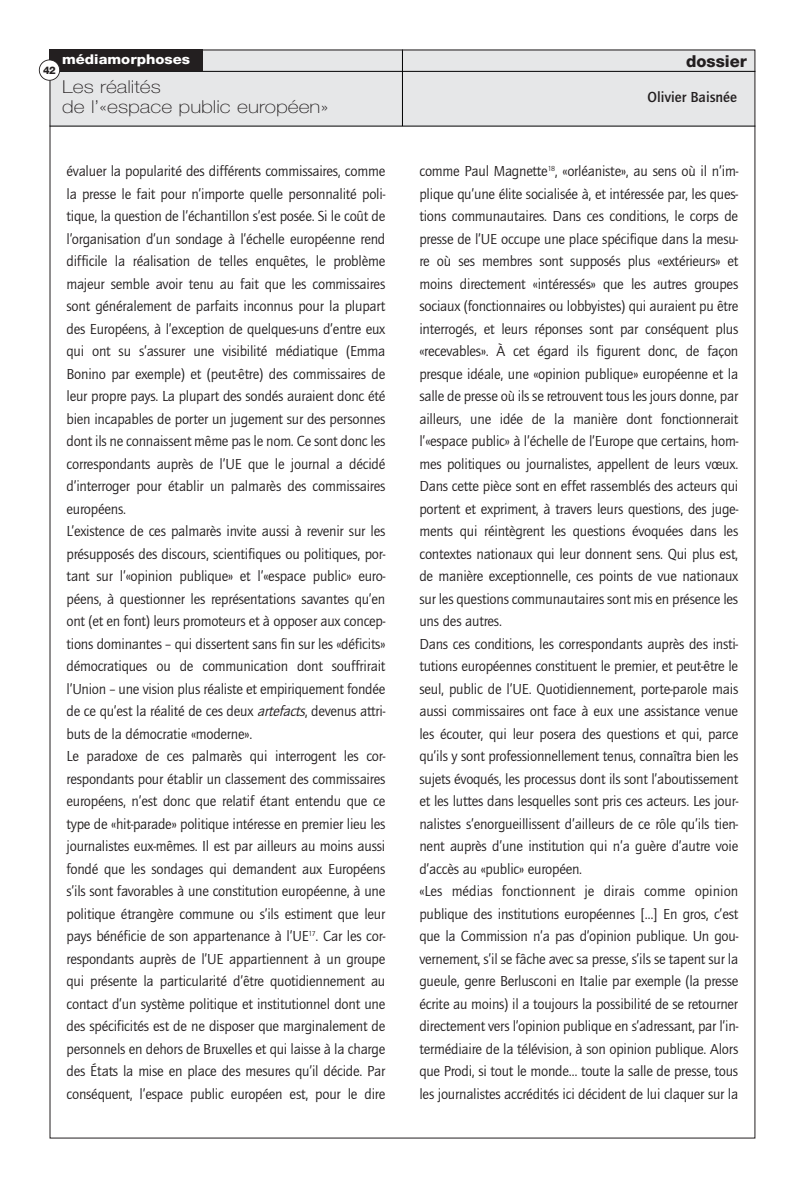
<style>
.page{position:relative;width:807px;height:1190px;background:#fff}
.page>*{position:absolute;margin:0;border:0;box-sizing:border-box;transform-origin:0 0}
.t1{font:100 17.85px/19.5px "Helvetica Neue";color:#231f20;scale:1.18 1}
.t2{font:800 16.5px "Helvetica Neue";color:#231f20}
.t3{font:15px/22.5px "Quay Itc T";letter-spacing:-.015em;color:#231f20}
.t4{font:700 15px "Quay Itc T";color:#231f20}
.t5{font:800 13.5px "Helvetica Neue";color:#fff;scale:1.1 1}
.t6{font:800 10.5px "Helvetica Neue";color:#231f20}
.s1{font-style:italic}
</style>
<div class="page">
<div style="left:50px;top:50px;width:705px;height:76px;background:#e6e7e8"></div>
<hr style="left:402px;top:50px;width:1px;height:76px;background:#000">
<hr style="left:50px;top:71px;width:705px;height:1px;background:#000">
<hr style="left:50px;top:126px;width:705px;height:1px;background:#000">
<div style="left:50px;top:50px;width:153px;height:21px;background:#231f20"></div>
<svg style="left:39px;top:59px;width:21px;height:22px"></svg>
<p class="t5" style="left:62px;top:54px;width:118px">médiamorphoses</p>
<p class="t2" style="left:686px;top:55px;width:62px">dossier</p>
<p class="t1" style="left:62px;top:79px;width:227px">Les réalités<br>de l’«espace public européen»</p>
<p class="t4" style="left:648px;top:91px;width:91px">Olivier Baisnée</p>
<p class="t6" style="left:43px;top:67px;width:14px">42</p>
<p class="t3" style="left:67px;top:161px;width:320px">évaluer la popularité des différents commissaires, comme la presse le fait pour n’importe quelle personnalité poli&shy;tique, la question de l’échantillon s’est posée. Si le coût de l’organisation d’un sondage à l’échelle européenne rend difficile la réalisation de telles enquêtes, le problème majeur semble avoir tenu au fait que les commissaires sont généralement de parfaits inconnus pour la plupart des Européens, à l’exception de quelques-uns d’entre eux qui ont su s’assurer une visibilité médiatique (Emma Bonino par exemple) et (peut-être) des commissaires de leur propre pays. La plupart des sondés auraient donc été bien incapables de porter un jugement sur des personnes dont ils ne connaissent même pas le nom. Ce sont donc les correspondants auprès de l’UE que le journal a décidé d’interroger pour établir un palmarès des commissaires européens.<br>L’existence de ces palmarès invite aussi à revenir sur les présupposés des discours, scientifiques ou politiques, por&shy;tant sur l’«opinion publique» et l’«espace public» euro&shy;péens, à questionner les représentations savantes qu’en ont (et en font) leurs promoteurs et à opposer aux concep&shy;tions dominantes – qui dissertent sans fin sur les «déficits» démocratiques ou de communication dont souffrirait l’Union – une vision plus réaliste et empiriquement fondée de ce qu’est la réalité de ces deux <span class="s1">artefacts</span>, devenus attri&shy;buts de la démocratie «moderne».<br>Le paradoxe de ces palmarès qui interrogent les cor&shy;respondants pour établir un classement des commissaires européens, n’est donc que relatif étant entendu que ce type de «hit-parade» politique intéresse en premier lieu les journalistes eux-mêmes. Il est par ailleurs au moins aussi fondé que les sondages qui demandent aux Européens s’ils sont favorables à une constitution européenne, à une politique étrangère commune ou s’ils estiment que leur pays bénéficie de son appartenance à l’UE<sup>17</sup>. Car les cor&shy;respondants auprès de l’UE appartiennent à un groupe qui présente la particularité d’être quotidiennement au contact d’un système politique et institutionnel dont une des spécificités est de ne disposer que marginalement de personnels en dehors de Bruxelles et qui laisse à la charge des États la mise en place des mesures qu’il décide. Par conséquent, l’espace public européen est, pour le dire</p>
<p class="t3" style="left:419px;top:161px;width:321px">comme Paul Magnette<sup>18</sup>, «orléaniste», au sens où il n’im&shy;plique qu’une élite socialisée à, et intéressée par, les ques&shy;tions communautaires. Dans ces conditions, le corps de presse de l’UE occupe une place spécifique dans la mesu&shy;re où ses membres sont supposés plus «extérieurs» et moins directement «intéressés» que les autres groupes sociaux (fonctionnaires ou lobbyistes) qui auraient pu être interrogés, et leurs réponses sont par conséquent plus «recevables». À cet égard ils figurent donc, de façon presque idéale, une «opinion publique» européenne et la salle de presse où ils se retrouvent tous les jours donne, par ailleurs, une idée de la manière dont fonctionnerait l’«espace public» à l’échelle de l’Europe que certains, hom&shy;mes politiques ou journalistes, appellent de leurs vœux.<br>Dans cette pièce sont en effet rassemblés des acteurs qui portent et expriment, à travers leurs questions, des juge&shy;ments qui réintègrent les questions évoquées dans les contextes nationaux qui leur donnent sens. Qui plus est, de manière exceptionnelle, ces points de vue nationaux sur les questions communautaires sont mis en présence les uns des autres.<br>Dans ces conditions, les correspondants auprès des insti&shy;tutions européennes constituent le premier, et peut-être le seul, public de l’UE. Quotidiennement, porte-parole mais aussi commissaires ont face à eux une assistance venue les écouter, qui leur posera des questions et qui, parce qu’ils y sont professionnellement tenus, connaîtra bien les sujets évoqués, les processus dont ils sont l’aboutissement et les luttes dans lesquelles sont pris ces acteurs. Les jour&shy;nalistes s’enorgueillissent d’ailleurs de ce rôle qu’ils tien&shy;nent auprès d’une institution qui n’a guère d’autre voie d’accès au «public» européen.<br>«Les médias fonctionnent je dirais comme opinion publique des institutions européennes […] En gros, c’est que la Commission n’a pas d’opinion publique. Un gou&shy;vernement, s’il se fâche avec sa presse, s’ils se tapent sur la gueule, genre Berlusconi en Italie par exemple (la presse écrite au moins) il a toujours la possibilité de se retourner directement vers l’opinion publique en s’adressant, par l’in&shy;termédiaire de la télévision, à son opinion publique. Alors que Prodi, si tout le monde… toute la salle de presse, tous les journalistes accrédités ici décident de lui claquer sur la</p>
</div>
